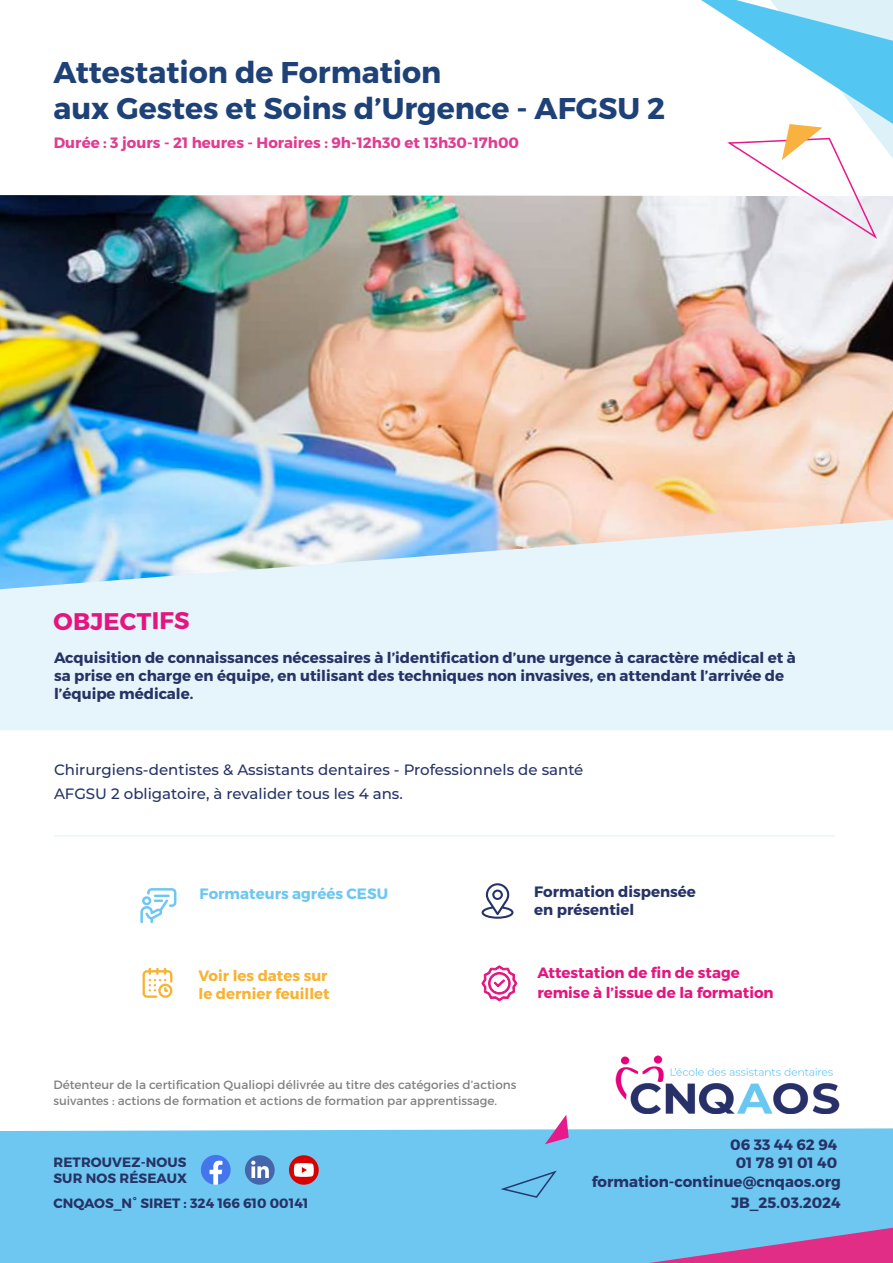
<style>
.page{position:relative;width:893px;height:1263px;background:#fff}
.page>*{position:absolute;margin:0;border:0;box-sizing:border-box;transform-origin:0 0}
.t1{font:700 30px "Montserrat";color:#1e4277}
.t2{font:700 24px "Montserrat";letter-spacing:.005em;color:#e4157f}
.t3{font:700 15px/18px "Montserrat";color:#263366}
.t4{font:500 15px "Montserrat";color:#263366}
.t5{font:700 15px "Montserrat";color:#e13c92}
.t6{font:700 15px "Montserrat";color:#e4157f}
.t7{font:700 15px "Montserrat";color:#f8b333}
.t8{font:700 15px "Montserrat";color:#6ec7f1}
.t9{font:700 13.5px "Montserrat";letter-spacing:.005em;color:#263366}
.t10{font:12px/16.2px "Montserrat";color:#000}
</style>
<div class="page">
<div style="left:0;top:589px;width:893px;height:141px;background:#e6f4fb"></div>
<div style="left:0;top:1128px;width:893px;height:135px;background:#6ec7f1"></div>
<svg style="left:649px;top:1228px;width:244px;height:35px;background:#a779bb"></svg>
<svg style="left:500px;top:1170px;width:57px;height:28px;background:#65b6e2"></svg>
<img style="left:0;top:195px;width:893px;height:394px">
<svg style="left:545px;top:1114px;width:24px;height:30px"></svg>
<svg style="left:701px;top:0;width:192px;height:239px"></svg>
<hr style="left:54px;top:835px;width:781px;height:1px;background:#e6f4fb">
<svg style="left:201px;top:1155px;width:30px;height:30px"></svg>
<div style="left:245px;top:1155px;width:30px;height:30px;background:#4566ad;border-radius:50%"></div>
<svg style="left:251px;top:1160px;width:18px;height:18px"></svg>
<div style="left:289px;top:1155px;width:30px;height:30px;background:#d90000;border-radius:50%"></div>
<svg style="left:294px;top:1163px;width:20px;height:14px"></svg>
<img style="left:616px;top:1055px;width:223px;height:58px">
<svg style="left:140px;top:888px;width:36px;height:35px"></svg>
<svg style="left:482px;top:883px;width:31px;height:36px"></svg>
<svg style="left:481px;top:965px;width:37px;height:37px"></svg>
<svg style="left:143px;top:968px;width:29px;height:30px"></svg>
<p class="t1" style="left:53px;top:54px;width:390px">Attestation de Formation</p>
<p class="t1" style="left:53px;top:90px;width:613px">aux Gestes et Soins d’Urgence - AFGSU 2</p>
<p class="t5" style="left:54px;top:134px;width:467px">Durée : 3 jours - 21 heures - Horaires : 9h-12h30 et 13h30-17h00</p>
<p class="t2" style="left:54px;top:606px;width:138px">OBJECTIFS</p>
<p class="t3" style="left:54px;top:649px;width:743px">Acquisition de connaissances nécessaires à l’identification d’une urgence à caractère médical et à sa prise en charge en équipe, en utilisant des techniques non invasives, en attendant l’arrivée de l’équipe médicale.</p>
<p class="t4" style="left:54px;top:760px;width:531px">Chirurgiens-dentistes &amp; Assistants dentaires - Professionnels de santé</p>
<p class="t4" style="left:54px;top:784px;width:350px">AFGSU 2 obligatoire, à revalider tous les 4 ans.</p>
<p class="t8" style="left:200px;top:884px;width:190px">Formateurs agréés CESU</p>
<p class="t7" style="left:199px;top:966px;width:131px">Voir les dates sur</p>
<p class="t7" style="left:199px;top:984px;width:133px">le dernier feuillet</p>
<p class="t3" style="left:534px;top:883px;width:163px">Formation dispensée</p>
<p class="t3" style="left:534px;top:901px;width:102px">en présentiel</p>
<p class="t6" style="left:537px;top:963px;width:204px">Attestation de fin de stage</p>
<p class="t6" style="left:537px;top:983px;width:238px">remise à l’issue de la formation</p>
<p class="t10" style="left:53px;top:1076px;width:465px">Détenteur de la certification Qualiopi délivrée au titre des catégories d’actions suivantes : actions de formation et actions de formation par apprentissage.</p>
<p class="t9" style="left:53px;top:1154px;width:135px">RETROUVEZ-NOUS</p>
<p class="t9" style="left:53px;top:1170px;width:135px">SUR NOS RÉSEAUX</p>
<p class="t9" style="left:53px;top:1194px;width:257px">CNQAOS_N° SIRET : 324 166 610 00141</p>
<p class="t3" style="left:730px;top:1136px;width:109px">06 33 44 62 94</p>
<p class="t3" style="left:736px;top:1154px;width:103px">01 78 91 01 40</p>
<p class="t3" style="left:592px;top:1173px;width:250px">formation-continue@cnqaos.org</p>
<p class="t3" style="left:731px;top:1194px;width:111px">JB_25.03.2024</p>
</div>
